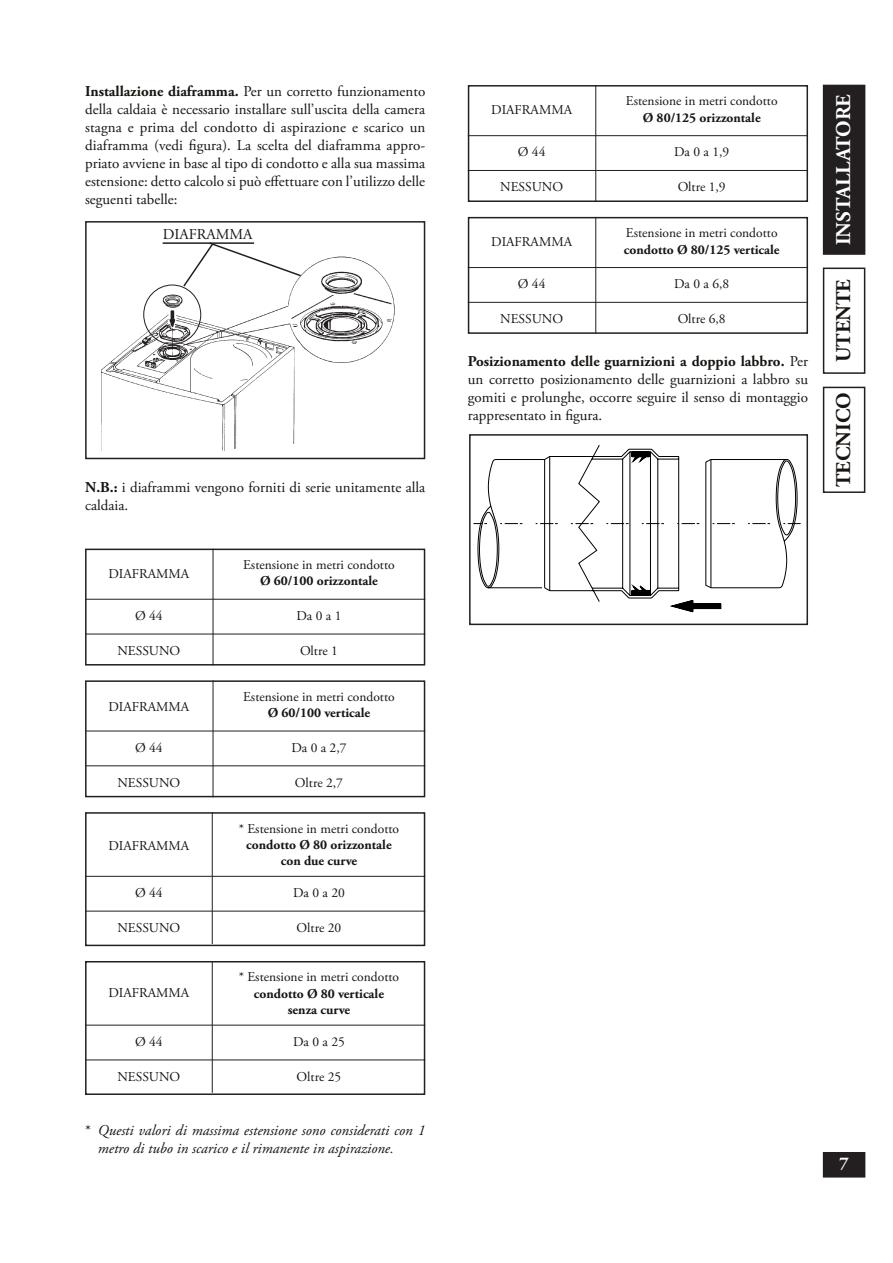
<style>
.page{position:relative;width:893px;height:1263px;background:#fff}
.page>*{position:absolute;margin:0;border:0;box-sizing:border-box;transform-origin:0 0}
.t1{font:700 21px "Adobe Garamond Pro";color:#181512}
.t2{font:700 21px "Adobe Garamond Pro";color:#fff}
.t3{font:700 18px "Adobe Garamond Pro";color:#fff}
.t4{font:15px/18px "Adobe Garamond Pro";color:#181512;text-align:justify}
.t5{font:italic 15px/18px "Adobe Garamond Pro";color:#181512}
.t6{font:13.5px "Adobe Garamond Pro";color:#181512}
.t7{font:700 13.5px/16.2px "Adobe Garamond Pro";color:#181512;text-align:center}
.s1{font-weight:700}
.s2{font-style:normal}
</style>
<div class="page">
<div style="left:824px;top:85px;width:41px;height:169px;background:#231f20"></div>
<div style="left:823px;top:85px;width:42px;height:170px;border:2px solid #231f20"></div>
<div style="left:823px;top:268px;width:42px;height:106px;border:2px solid #231f20"></div>
<div style="left:823px;top:387px;width:42px;height:106px;border:2px solid #231f20"></div>
<div style="left:824px;top:1153px;width:41px;height:24px;background:#231f20"></div>
<div style="left:823px;top:1152px;width:42px;height:25px;border:2px solid #231f20"></div>
<div style="left:85px;top:549px;width:340px;height:116px;border:2px solid #231f20"></div>
<hr style="left:85px;top:599px;width:340px;height:1px;background:#231f20">
<hr style="left:213px;top:549px;width:1px;height:116px;background:#231f20">
<hr style="left:85px;top:634px;width:340px;height:1px;background:#231f20">
<div style="left:85px;top:680px;width:340px;height:117px;border:2px solid #231f20"></div>
<hr style="left:85px;top:731px;width:340px;height:1px;background:#231f20">
<hr style="left:213px;top:680px;width:1px;height:117px;background:#231f20">
<hr style="left:85px;top:765px;width:340px;height:1px;background:#231f20">
<div style="left:85px;top:812px;width:340px;height:134px;border:2px solid #231f20"></div>
<hr style="left:85px;top:876px;width:340px;height:1px;background:#231f20">
<hr style="left:212px;top:812px;width:1px;height:132px;background:#231f20">
<hr style="left:85px;top:911px;width:340px;height:1px;background:#231f20">
<div style="left:85px;top:961px;width:340px;height:134px;border:2px solid #231f20"></div>
<hr style="left:85px;top:1025px;width:340px;height:1px;background:#231f20">
<hr style="left:212px;top:961px;width:1px;height:132px;background:#231f20">
<hr style="left:85px;top:1059px;width:340px;height:1px;background:#231f20">
<div style="left:468px;top:85px;width:340px;height:117px;border:2px solid #231f20"></div>
<hr style="left:468px;top:135px;width:340px;height:1px;background:#231f20">
<hr style="left:595px;top:85px;width:1px;height:117px;background:#231f20">
<hr style="left:468px;top:170px;width:340px;height:1px;background:#231f20">
<div style="left:468px;top:217px;width:340px;height:117px;border:2px solid #231f20"></div>
<hr style="left:468px;top:267px;width:340px;height:1px;background:#231f20">
<hr style="left:595px;top:217px;width:1px;height:117px;background:#231f20">
<hr style="left:468px;top:302px;width:340px;height:1px;background:#231f20">
<svg style="left:593px;top:445px;width:66px;height:11px"></svg>
<svg style="left:473px;top:456px;width:328px;height:156px"></svg>
<div style="left:469px;top:434px;width:339px;height:191px;border:2px solid #231f20"></div>
<img style="left:101px;top:257px;width:293px;height:194px">
<div style="left:85px;top:221px;width:340px;height:238px;border:2px solid #231f20"></div>
<div style="left:144px;top:285px;width:57px;height:59px;border:1px solid #231f20;border-radius:50%"></div>
<hr style="left:163px;top:242px;width:91px;height:2px;background:#231f20">
<svg style="left:182px;top:242px;width:120px;height:46px"></svg>
<p class="t4" style="left:85px;top:83px;width:342px"><span class="s1">Installazione diaframma.</span> Per un corretto funzionamento della caldaia è necessario installare sull’uscita della camera stagna e prima del condotto di aspirazione e scarico un diaframma (vedi figura). La scelta del diaframma appro&shy;priato avviene in base al tipo di condotto e alla sua massima estensione: detto calcolo si può effettuare con l’utilizzo delle seguenti tabelle:</p>
<p class="t4" style="left:163px;top:226px;width:91px">DIAFRAMMA</p>
<p class="t4" style="left:85px;top:479px;width:342px"><span class="s1">N.B.:</span> i diaframmi vengono forniti di serie unitamente alla caldaia.</p>
<p class="t6" style="left:108px;top:565px;width:82px">DIAFRAMMA</p>
<p class="t6" style="left:135px;top:608px;width:29px">Ø 44</p>
<p class="t6" style="left:117px;top:642px;width:65px">NESSUNO</p>
<p class="t6" style="left:108px;top:699px;width:82px">DIAFRAMMA</p>
<p class="t6" style="left:135px;top:739px;width:29px">Ø 44</p>
<p class="t6" style="left:117px;top:774px;width:65px">NESSUNO</p>
<p class="t6" style="left:108px;top:837px;width:82px">DIAFRAMMA</p>
<p class="t6" style="left:135px;top:885px;width:29px">Ø 44</p>
<p class="t6" style="left:117px;top:919px;width:65px">NESSUNO</p>
<p class="t6" style="left:108px;top:985px;width:82px">DIAFRAMMA</p>
<p class="t6" style="left:135px;top:1033px;width:29px">Ø 44</p>
<p class="t6" style="left:117px;top:1068px;width:65px">NESSUNO</p>
<p class="t6" style="left:243px;top:557px;width:153px">Estensione in metri condotto</p>
<p class="t7" style="left:260px;top:573px;width:119px">Ø 60/100 orizzontale</p>
<p class="t6" style="left:296px;top:608px;width:46px">Da 0 a 1</p>
<p class="t6" style="left:300px;top:642px;width:39px">Oltre 1</p>
<p class="t6" style="left:243px;top:688px;width:153px">Estensione in metri condotto</p>
<p class="t7" style="left:268px;top:705px;width:104px">Ø 60/100 verticale</p>
<p class="t6" style="left:291px;top:739px;width:57px">Da 0 a 2,7</p>
<p class="t6" style="left:295px;top:774px;width:49px">Oltre 2,7</p>
<p class="t6" style="left:239px;top:820px;width:162px">* Estensione in metri condotto</p>
<p class="t7" style="left:246px;top:837px;width:147px">condotto Ø 80 orizzontale con due curve</p>
<p class="t6" style="left:293px;top:885px;width:53px">Da 0 a 20</p>
<p class="t6" style="left:297px;top:919px;width:46px">Oltre 20</p>
<p class="t6" style="left:239px;top:969px;width:162px">* Estensione in metri condotto</p>
<p class="t7" style="left:254px;top:985px;width:132px">condotto Ø 80 verticale senza curve</p>
<p class="t6" style="left:293px;top:1033px;width:53px">Da 0 a 25</p>
<p class="t6" style="left:297px;top:1068px;width:46px">Oltre 25</p>
<p class="t5" style="left:98px;top:1121px;width:329px;text-indent:-13px"><span class="s2">*</span> Questi valori di massima estensione sono considerati con 1 metro di tubo in scarico e il rimanente in aspirazione.</p>
<p class="t6" style="left:491px;top:102px;width:82px">DIAFRAMMA</p>
<p class="t6" style="left:518px;top:144px;width:29px">Ø 44</p>
<p class="t6" style="left:500px;top:179px;width:65px">NESSUNO</p>
<p class="t6" style="left:491px;top:233px;width:82px">DIAFRAMMA</p>
<p class="t6" style="left:626px;top:93px;width:153px">Estensione in metri condotto</p>
<p class="t7" style="left:643px;top:110px;width:119px">Ø 80/125 orizzontale</p>
<p class="t6" style="left:674px;top:144px;width:57px">Da 0 a 1,9</p>
<p class="t6" style="left:678px;top:179px;width:49px">Oltre 1,9</p>
<p class="t6" style="left:626px;top:225px;width:153px">Estensione in metri condotto</p>
<p class="t7" style="left:624px;top:241px;width:157px">condotto Ø 80/125 verticale</p>
<p class="t6" style="left:518px;top:276px;width:29px">Ø 44</p>
<p class="t6" style="left:500px;top:311px;width:65px">NESSUNO</p>
<p class="t6" style="left:674px;top:276px;width:57px">Da 0 a 6,8</p>
<p class="t6" style="left:678px;top:311px;width:49px">Oltre 6,8</p>
<p class="t4" style="left:468px;top:353px;width:342px"><span class="s1">Posizionamento delle guarnizioni a doppio labbro.</span> Per un corretto posizionamento delle guarnizioni a labbro su gomiti e prolunghe, occorre seguire il senso di montaggio rappresentato in figura.</p>
<h1 class="t2" style="left:831px;top:245px;width:153px;rotate:-90deg">INSTALLATORE</h1>
<h1 class="t1" style="left:831px;top:362px;width:85px;rotate:-90deg">UTENTE</h1>
<h1 class="t1" style="left:831px;top:487px;width:96px;rotate:-90deg">TECNICO</h1>
<p class="t3" style="left:839px;top:1153px;width:11px">7</p>
</div>
